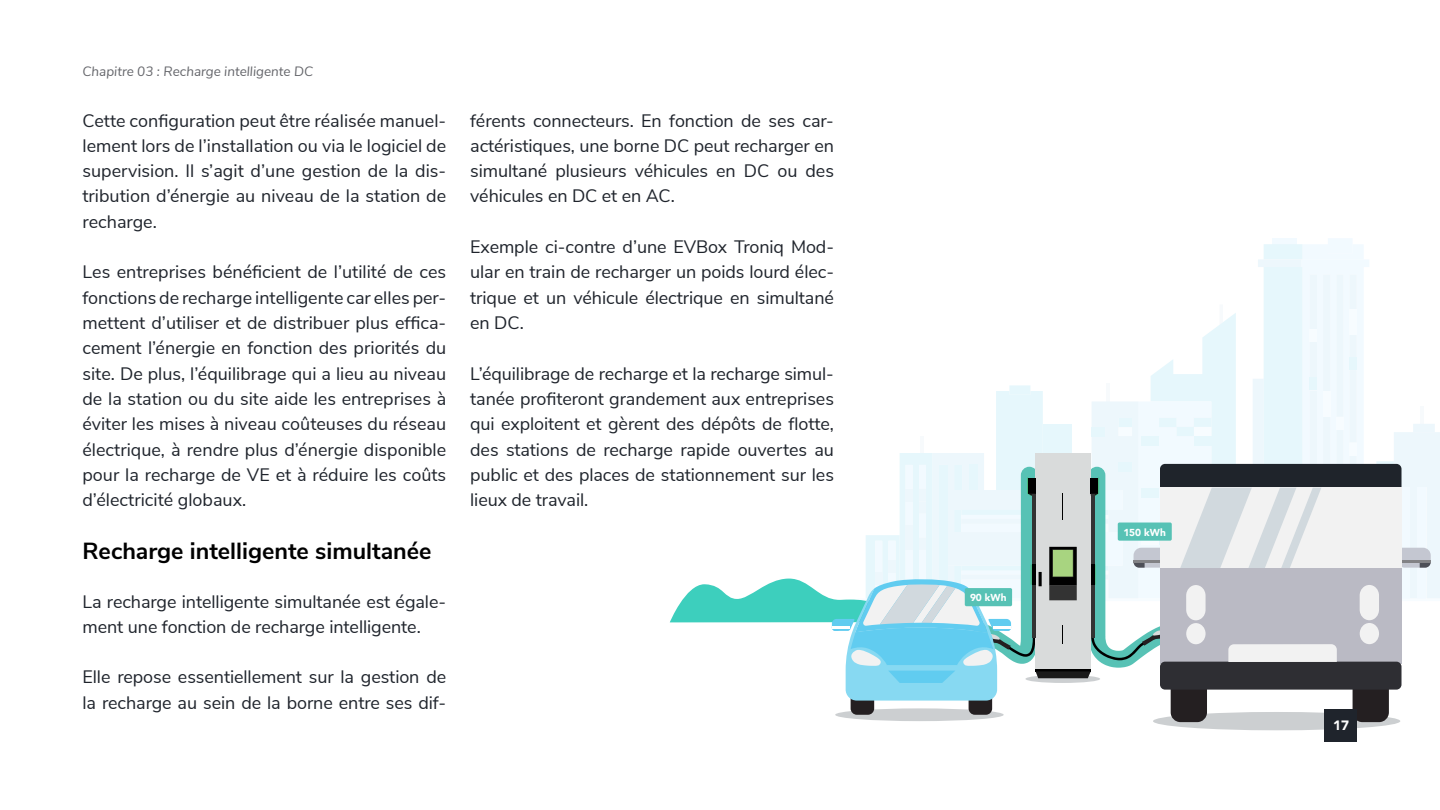
<style>
.page{position:relative;width:1440px;height:810px;background:#fff}
.page>*{position:absolute;margin:0;border:0;box-sizing:border-box;transform-origin:0 0}
.t1{font:700 23.25px "Nunito Sans";color:#000}
.t2{font:18px/25.3px "Nunito Sans";letter-spacing:-.005em;color:#1f242c;text-align:justify}
.t3{font:italic 13.5px "Nunito Sans";color:#65666b}
.t4{font:900 13.5px "Avenir";color:#fff}
.t5{font:900 10.12px "Avenir";color:#fff}
</style>
<div class="page">
<div style="left:835px;top:708px;width:169px;height:13px;background:#cccfd1;border-radius:50%"></div>
<div style="left:1153px;top:712px;width:247px;height:18px;background:#cccfd1;border-radius:50%"></div>
<div style="left:851px;top:670px;width:23px;height:45px;background:#241f21;border-radius:6px"></div>
<div style="left:969px;top:670px;width:23px;height:45px;background:#241f21;border-radius:6px"></div>
<div style="left:1171px;top:657px;width:36px;height:65px;background:#241f21;border-radius:10px"></div>
<div style="left:1353px;top:657px;width:36px;height:65px;background:#241f21;border-radius:10px"></div>
<svg style="left:670px;top:238px;width:770px;height:463px"></svg>
<div style="left:1118px;top:523px;width:54px;height:18px;background:#57c2b5;border-radius:2px"></div>
<div style="left:965px;top:588px;width:47px;height:18px;background:#57c2b5;border-radius:2px"></div>
<div style="left:1324px;top:709px;width:34px;height:33px;background:#1f242c"></div>
<p class="t3" style="left:83px;top:61px;width:232px">Chapitre 03 : Recharge intelligente DC</p>
<p class="t2" style="left:82px;top:107px;width:365px">Cette configuration peut être réalisée manuel&shy;lement lors de l’installation ou via le logiciel de supervision. Il s’agit d’une gestion de la dis&shy;tribution d’énergie au niveau de la station de recharge.</p>
<p class="t2" style="left:82px;top:258px;width:365px">Les entreprises bénéficient de l’utilité de ces fonctions de recharge intelligente car elles per&shy;mettent d’utiliser et de distribuer plus effica&shy;cement l’énergie en fonction des priorités du site. De plus, l’équilibrage qui a lieu au niveau de la station ou du site aide les entreprises à éviter les mises à niveau coûteuses du réseau électrique, à rendre plus d’énergie disponible pour la recharge de VE et à réduire les coûts d’électricité globaux.</p>
<p class="t1" style="left:82px;top:534px;width:351px">Recharge intelligente simultanée</p>
<p class="t2" style="left:82px;top:588px;width:365px">La recharge intelligente simultanée est égale&shy;ment une fonction de recharge intelligente.</p>
<p class="t2" style="left:82px;top:663px;width:365px">Elle repose essentiellement sur la gestion de la recharge au sein de la borne entre ses dif-</p>
<p class="t2" style="left:470px;top:107px;width:365px">férents connecteurs. En fonction de ses car&shy;actéristiques, une borne DC peut recharger en simultané plusieurs véhicules en DC ou des véhicules en DC et en AC.</p>
<p class="t2" style="left:470px;top:233px;width:365px">Exemple ci-contre d’une EVBox Troniq Mod&shy;ular en train de recharger un poids lourd élec&shy;trique et un véhicule électrique en simultané en DC.</p>
<p class="t2" style="left:470px;top:360px;width:365px">L’équilibrage de recharge et la recharge simul&shy;tanée profiteront grandement aux entreprises qui exploitent et gèrent des dépôts de flotte, des stations de recharge rapide ouvertes au public et des places de stationnement sur les lieux de travail.</p>
<p class="t5" style="left:970px;top:589px;width:38px">90 kWh</p>
<p class="t5" style="left:1123px;top:524px;width:44px">150 kWh</p>
<p class="t4" style="left:1333px;top:713px;width:17px">17</p>
</div>
